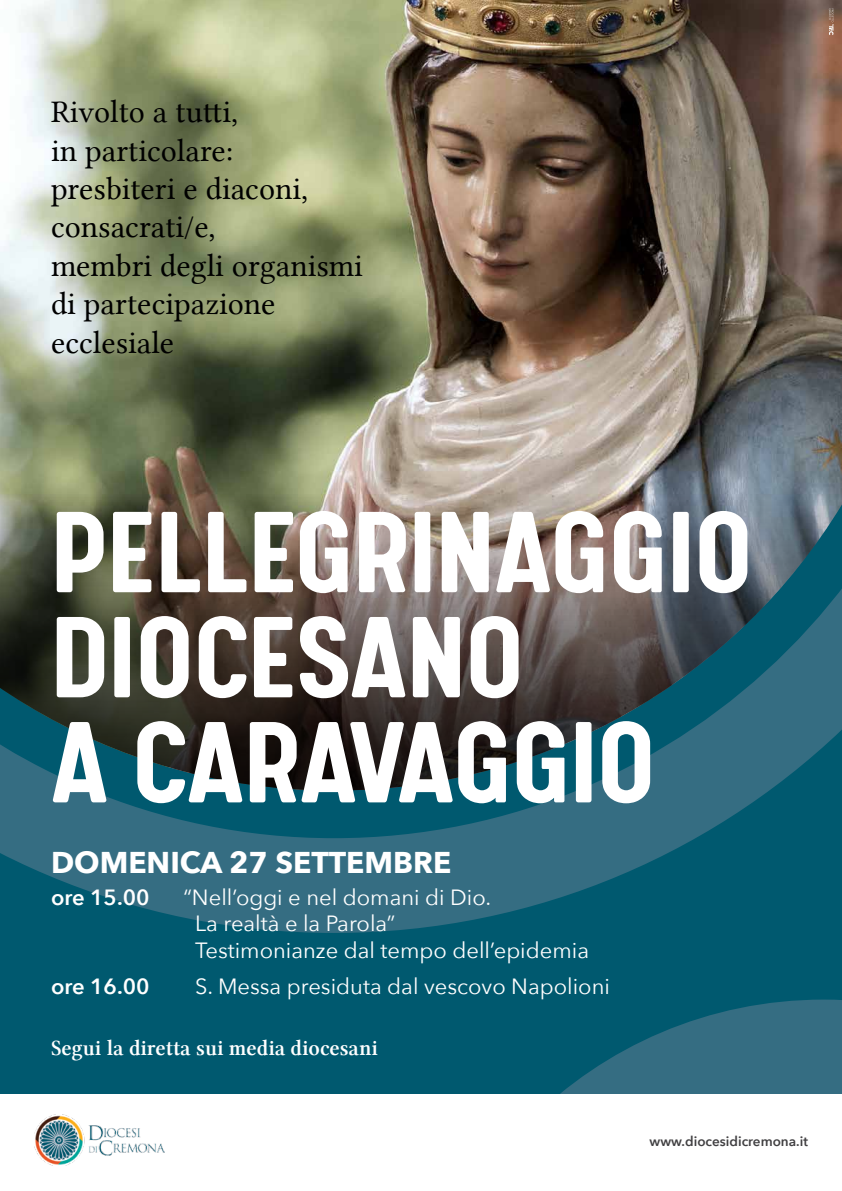
<style>
.page{position:relative;width:842px;height:1191px;background:#fff}
.page>*{position:absolute;margin:0;border:0;box-sizing:border-box;transform-origin:0 0}
.t1{font:700 130px/105px "Calps";color:#fff}
.t2{font:32px/38.4px "Lin Libertine";color:#000}
.t3{font:700 30px "Avenir Next";color:#fff}
.t4{font:22px/26.4px "Avenir Next";color:#fff}
.t5{font:22px "Lin Libertine Z";color:#fff}
.t6{font:600 22px "Avenir Next";color:#fff}
.t7{font:600 13.5px "Avenir Next";color:#414042}
</style>
<div class="page">
<div style="left:0;top:431px;width:842px;height:709px;background:#00596f"></div>
<svg style="left:560px;top:999px;width:282px;height:95px;fill:#356d82"></svg>
<img style="left:0;top:0;width:842px;height:933px">
<img style="left:0;top:481px;width:842px;height:309px">
<div style="left:0;top:1094px;width:842px;height:97px;background:#fff"></div>
<img style="left:34px;top:1114px;width:130px;height:51px">
<svg style="left:829px;top:9px;width:4px;height:26px"></svg>
<h2 class="t2" style="left:51px;top:93px;width:313px">Rivolto a tutti,<br>in particolare: presbiteri e diaconi, consacrati/e,<br>membri degli organismi di partecipazione ecclesiale</h2>
<h1 class="t1" style="left:51px;top:494px;width:703px">PELLEGRINAGGIO<br>DIOCESANO<br>A CARAVAGGIO</h1>
<h3 class="t3" style="left:51px;top:836px;width:398px">DOMENICA 27 SETTEM BRE</h3>
<p class="t6" style="left:51px;top:878px;width:100px">ore 15.00</p>
<p class="t4" style="left:195px;top:883px;width:396px;text-indent:-12px">“Nell’oggi e nel domani di Dio.<br>La realtà e la Parola”<br>Testimonianze dal tempo dell’epidemia</p>
<p class="t6" style="left:51px;top:967px;width:100px">ore 16.00</p>
<p class="t4" style="left:195px;top:972px;width:416px">S. Messa presiduta dal vescovo Napolioni</p>
<p class="t5" style="left:51px;top:1035px;width:328px">Segui la diretta sui media diocesani</p>
<p class="t7" style="left:649px;top:1129px;width:160px">www.diocesidicremona.it</p>
</div>
